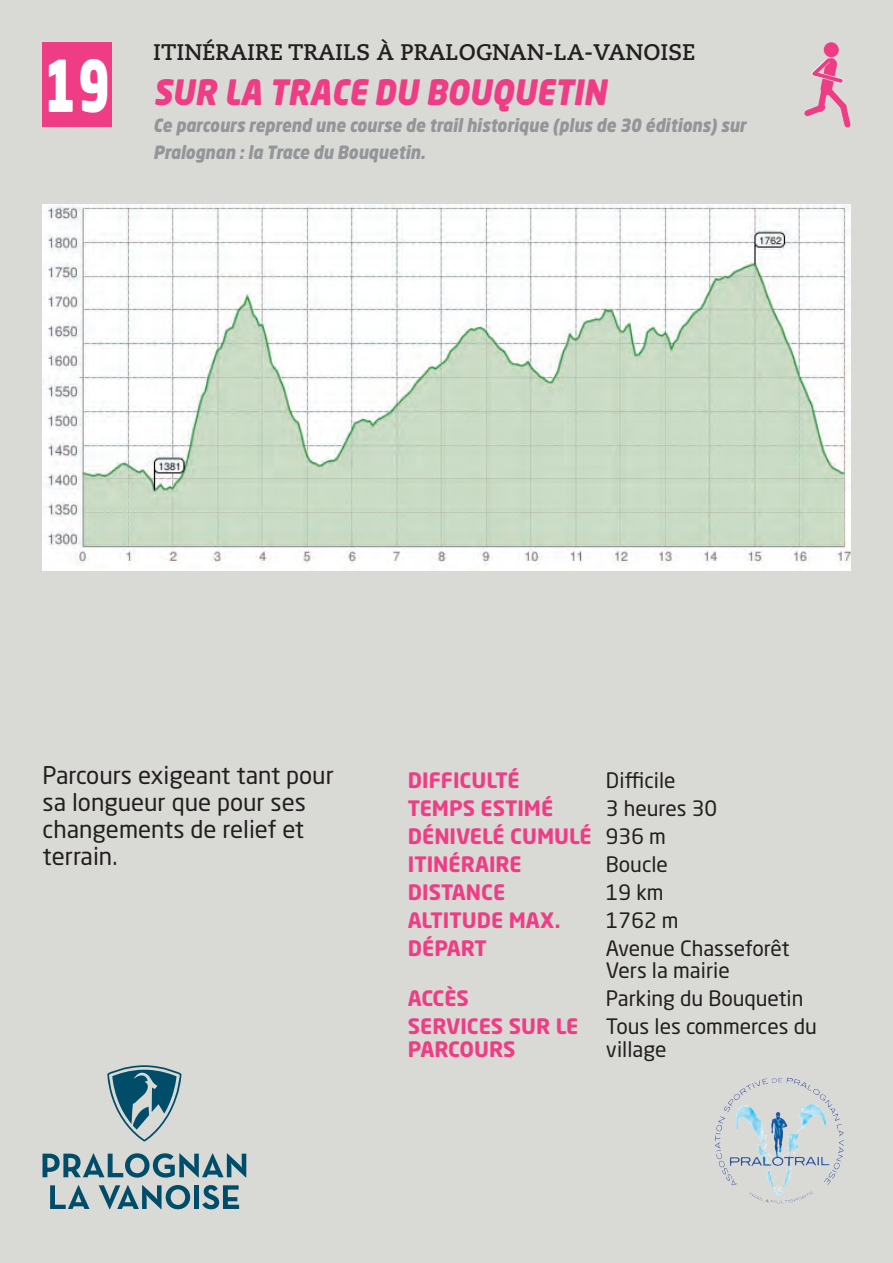
<style>
.page{position:relative;width:893px;height:1263px;background:#d9dad5}
.page>*{position:absolute;margin:0;border:0;box-sizing:border-box;transform-origin:0 0}
.t1{font:900 70.5px "Neo Sans Std";color:#fff;scale:.7 1}
.t2{font:italic 900 34.5px "Neo Sans Std";color:#ef3d85;scale:.9 1}
.t3{font:24px/27px "Neo Sans Std";color:#231f20}
.t4{font:700 22.5px "Caecilia";color:#231f20}
.t5{font:22.2px "Helvetica";color:#000}
.t6{font:700 21px/28px "Neo Sans Std";color:#ef3d85}
.t7{font:21px/22.5px "Neo Sans Std";color:#231f20}
.t8{font:italic 900 18px/27px "Neo Sans Std";color:#939598;scale:.9 1}
.s1{font-weight:400;color:#231f20}
</style>
<div class="page">
<svg style="left:43px;top:1153px;width:203px;height:24px"></svg>
<svg style="left:50px;top:1185px;width:40px;height:24px"></svg>
<svg style="left:99px;top:1185px;width:91px;height:24px"></svg>
<div style="left:194px;top:1185px;width:5px;height:24px;background:#004d6a"></div>
<svg style="left:202px;top:1185px;width:37px;height:24px"></svg>
<svg style="left:107px;top:1065px;width:74px;height:76px"></svg>
<div style="left:43px;top:43px;width:69px;height:84px;background:#ef3d85"></div>
<div style="left:824px;top:43px;width:14px;height:14px;background:#ef3d85;border-radius:50%"></div>
<div style="left:824px;top:43px;width:14px;height:14px;border:1px solid #ef3d85;border-radius:50%"></div>
<svg style="left:804px;top:50px;width:47px;height:78px"></svg>
<img style="left:43px;top:204px;width:807px;height:367px">
<img style="left:715px;top:1077px;width:129px;height:127px">
<h1 class="t1" style="left:45px;top:40px;width:95px">19</h1>
<p class="t4" style="left:153px;top:39px;width:544px">ITINÉRAIRE TRAILS À PRALOGNAN-LA-VANOISE</p>
<p class="t5" style="left:232px;top:39px;width:57px">935m</p>
<h2 class="t2" style="left:153px;top:70px;width:505px">Sur la Trace du Bouquetin</h2>
<p class="t8" style="left:153px;top:111px;width:662px">Ce parcours reprend une course de trail historique (plus de 30 éditions) sur<br>Pralognan : la Trace du Bouquetin.</p>
<p class="t3" style="left:43px;top:761px;width:293px">Parcours exigeant tant pour sa longueur que pour ses changements de relief et terrain.</p>
<p class="t6" style="left:408px;top:765px;width:113px">DIFFICULTÉ</p>
<p class="t7" style="left:606px;top:768px;width:71px">Difficile</p>
<p class="t6" style="left:408px;top:793px;width:147px">TEMPS ESTIMÉ</p>
<p class="t6" style="left:408px;top:793px;width:311px;text-indent:198px"><span class="s1">3 heures 30<br></span>DÉNIVELÉ CUMULÉ <span class="s1">936 m<br></span>ITINÉRAIRE</p>
<p class="t7" style="left:606px;top:852px;width:64px">Boucle</p>
<p class="t6" style="left:408px;top:877px;width:99px">DISTANCE</p>
<p class="t7" style="left:606px;top:880px;width:59px">19 km</p>
<p class="t6" style="left:408px;top:905px;width:154px">ALTITUDE MAX.</p>
<p class="t7" style="left:606px;top:908px;width:74px">1762 m</p>
<p class="t6" style="left:408px;top:933px;width:81px">DÉPART</p>
<p class="t7" style="left:606px;top:936px;width:185px">Avenue Chasseforêt<br>Vers la mairie</p>
<p class="t6" style="left:408px;top:984px;width:63px">ACCÈS</p>
<p class="t7" style="left:606px;top:987px;width:199px">Parking du Bouquetin</p>
<p class="t6" style="left:408px;top:1015px;width:172px;line-height:22.5px">SERVICES SUR LE<br>PARCOURS</p>
<p class="t7" style="left:606px;top:1015px;width:212px">Tous les commerces du village</p>
</div>
